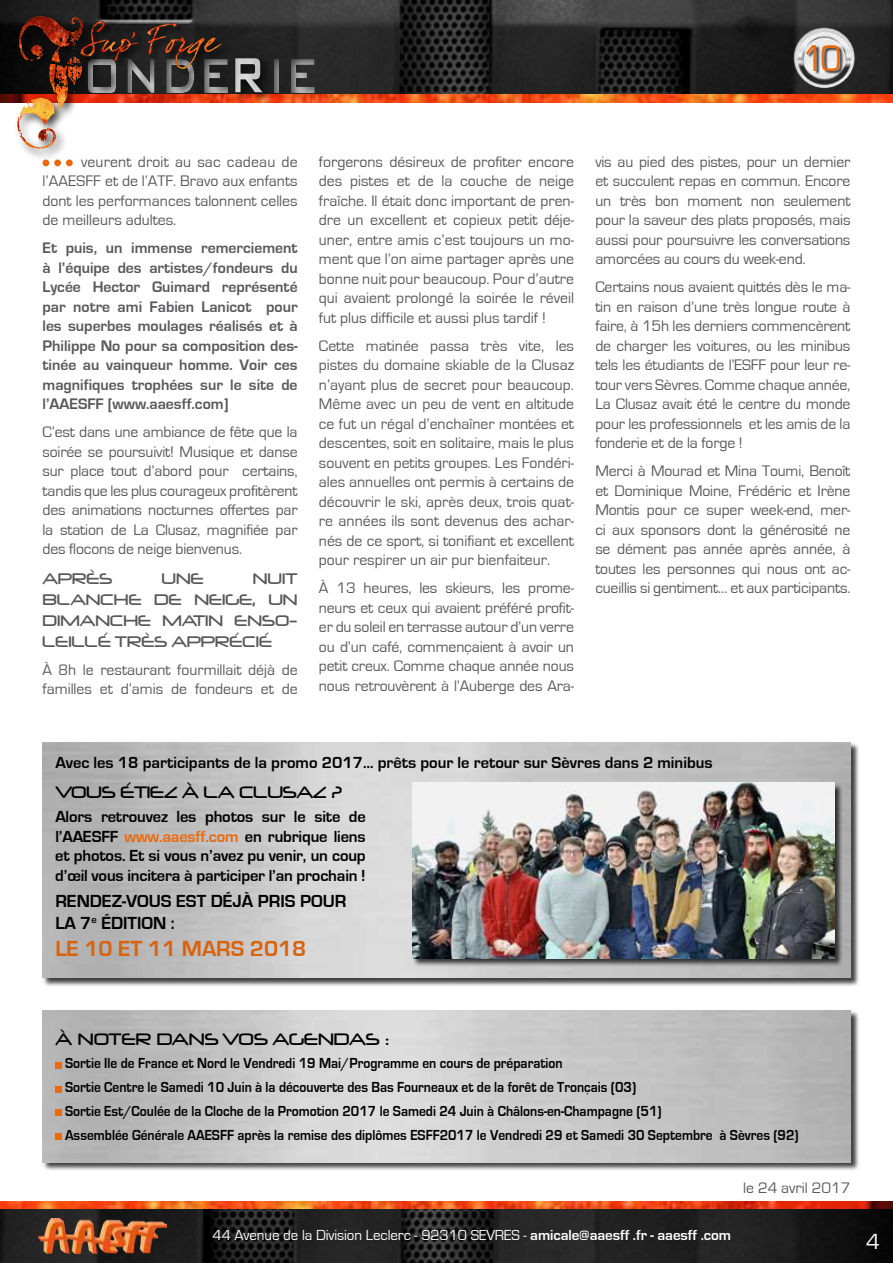
<style>
.page{position:relative;width:893px;height:1263px;background:#fff}
.page>*{position:absolute;margin:0;border:0;box-sizing:border-box;transform-origin:0 0}
.t1{font:38.4px "Eurostile";color:#eb690b;scale:.9 1}
.t2{font:700 22.5px "Eurostile";color:#d9620d}
.t3{font:22.5px "Eurostile";color:#fff}
.t4{font:19.5px "Neuropol";color:#000}
.t5{font:19.5px "Neuropol";letter-spacing:-.02em;color:#000}
.t6{font:18px/21px "Neuropol";color:#58585a;text-align:justify}
.t7{font:700 18px "Eurostile";color:#000}
.t8{font:700 16.5px/19.8px "Eurostile";color:#000;text-align:justify}
.t9{font:15.75px/19.5px "Eurostile";letter-spacing:-.01em;color:#58585a;text-align:justify}
.t10{font:700 15.75px/19.5px "Eurostile";color:#58585a;text-align:justify}
.t11{font:700 15px/23.7px "Eurostile";color:#000;scale:.9 1}
.t12{font:15px "Eurostile";letter-spacing:-.005em;color:#fff}
.s1{color:#eb690b}
.s2{font-weight:700}
</style>
<div class="page">
<div style="left:42px;top:742px;width:817px;height:245px;background:#000;opacity:.75"></div>
<img style="left:43px;top:742px;width:807px;height:236px">
<div style="left:42px;top:1010px;width:817px;height:161px;background:#000;opacity:.75"></div>
<img style="left:43px;top:1011px;width:807px;height:151px">
<div style="left:55px;top:1062px;width:7px;height:6px;background:#eb690b"></div>
<div style="left:55px;top:1086px;width:7px;height:6px;background:#eb690b"></div>
<div style="left:55px;top:1109px;width:7px;height:7px;background:#eb690b"></div>
<div style="left:55px;top:1133px;width:7px;height:7px;background:#eb690b"></div>
<div style="left:412px;top:783px;width:431px;height:184px;background:#000;opacity:.75"></div>
<img style="left:412px;top:783px;width:422px;height:175px">
<div style="left:43px;top:159px;width:6px;height:7px;background:#eb690b;border-radius:50%"></div>
<div style="left:54px;top:159px;width:7px;height:7px;background:#eb690b;border-radius:50%"></div>
<div style="left:66px;top:159px;width:7px;height:7px;background:#eb690b;border-radius:50%"></div>
<img style="left:0;top:0;width:893px;height:102px">
<img style="left:0;top:1201px;width:893px;height:62px">
<img style="left:794px;top:28px;width:61px;height:60px;border-radius:30px">
<div style="left:807px;top:46px;width:37px;height:28px;background:#000;opacity:.75"></div>
<img style="left:39px;top:1218px;width:127px;height:35px">
<div style="left:14px;top:13px;width:81px;height:148px;background:#000;opacity:.75"></div>
<svg style="left:17px;top:16px;width:298px;height:133px"></svg>
<div style="left:866px;top:1233px;width:16px;height:18px;background:#070707"></div>
<h1 class="t1" style="left:803px;top:37px;width:45px">10</h1>
<p class="t9" style="left:43px;top:152px;width:257px;text-indent:39px">veurent droit au sac cadeau de l’AAESFF et de l’ATF. Bravo aux enfants dont les performances talonnent celles de meilleurs adultes.</p>
<p class="t10" style="left:43px;top:239px;width:257px">Et puis, un immense remerciement à l’équipe des artistes/fondeurs du Lycée Hector Guimard représenté par notre ami Fabien Lanicot pour les superbes moulages réalisés et à Philippe No pour sa composition des&shy;tinée au vainqueur homme. Voir ces magnifiques trophées sur le site de l’AAESFF [www.aaesff.com]</p>
<p class="t9" style="left:43px;top:423px;width:257px">C’est dans une ambiance de fête que la soirée se poursuivit! Musique et danse sur place tout d’abord pour certains, tandis que les plus courageux profitèrent des animations nocturnes offertes par la station de La Clusaz, magnifiée par des flocons de neige bienvenus.</p>
<p class="t6" style="left:43px;top:568px;width:71px">APRÈS</p>
<p class="t6" style="left:161px;top:568px;width:44px">UNE</p>
<p class="t6" style="left:43px;top:568px;width:257px;text-indent:210px">NUIT BLANCHE DE NEIGE, UN DIMANCHE MATIN ENSO-LEILLÉ TRÈS APPRÉCIÉ</p>
<p class="t9" style="left:43px;top:660px;width:257px">À 8h le restaurant fourmillait déjà de familles et d’amis de fondeurs et de</p>
<p class="t9" style="left:319px;top:152px;width:257px">forgerons désireux de profiter encore des pistes et de la couche de neige fraîche. Il était donc important de pren&shy;dre un excellent et copieux petit déje&shy;uner, entre amis c’est toujours un mo&shy;ment que l’on aime partager après une bonne nuit pour beaucoup. Pour d’autre qui avaient prolongé la soirée le réveil fut plus difficile et aussi plus tardif !</p>
<p class="t9" style="left:319px;top:336px;width:257px">Cette matinée passa très vite, les pistes du domaine skiable de la Clusaz n’ayant plus de secret pour beaucoup.<br>Même avec un peu de vent en altitude ce fut un régal d’enchaîner montées et descentes, soit en solitaire, mais le plus souvent en petits groupes. Les Fondéri&shy;ales annuelles ont permis à certains de découvrir le ski, après deux, trois quat&shy;re années ils sont devenus des achar&shy;nés de ce sport, si tonifiant et excellent pour respirer un air pur bienfaiteur.</p>
<p class="t9" style="left:319px;top:579px;width:257px">À 13 heures, les skieurs, les prome&shy;neurs et ceux qui avaient préféré profit&shy;er du soleil en terrasse autour d’un verre ou d’un café, commençaient à avoir un petit creux. Comme chaque année nous nous retrouvèrent à l’Auberge des Ara-</p>
<p class="t9" style="left:595px;top:152px;width:257px">vis au pied des pistes, pour un dernier et succulent repas en commun. Encore un très bon moment non seulement pour la saveur des plats proposés, mais aussi pour poursuivre les conversations amorcées au cours du week-end.</p>
<p class="t9" style="left:595px;top:278px;width:257px">Certains nous avaient quittés dès le ma&shy;tin en raison d’une très longue route à faire, à 15h les derniers commencèrent de charger les voitures, ou les minibus tels les étudiants de l’ESFF pour leur re&shy;tour vers Sèvres. Comme chaque année, La Clusaz avait été le centre du monde pour les professionnels et les amis de la fonderie et de la forge !</p>
<p class="t9" style="left:595px;top:462px;width:257px">Merci à Mourad et Mina Toumi, Benoît et Dominique Moine, Frédéric et Irène Montis pour ce super week-end, mer&shy;ci aux sponsors dont la générosité ne se dément pas année après année, à toutes les personnes qui nous ont ac&shy;cueillis si gentiment… et aux participants.</p>
<p class="t8" style="left:55px;top:753px;width:659px">Avec les 18 participants de la promo 2017… prêts pour le retour sur Sèvres dans 2 minibus</p>
<p class="t5" style="left:55px;top:781px;width:288px">VOUS ÉTIEZ À LA CLUSAZ ?</p>
<p class="t8" style="left:55px;top:807px;width:312px">Alors retrouvez les photos sur le site de l’AAESFF <span class="s1">www.aaesff.com</span> en rubrique liens et photos. Et si vous n’avez pu venir, un coup d’œil vous incitera à participer l’an prochain !</p>
<p class="t7" style="left:55px;top:891px;width:132px">Rendez-vous est</p>
<p class="t7" style="left:211px;top:891px;width:58px">déjà pris</p>
<p class="t7" style="left:300px;top:891px;width:44px">pour</p>
<p class="t7" style="left:55px;top:913px;width:64px">la 7<sup>e</sup> éditi</p>
<p class="t7" style="left:142px;top:913px;width:35px">on :</p>
<h2 class="t2" style="left:55px;top:936px;width:162px">le 10 et 11 mars</h2>
<h2 class="t2" style="left:250px;top:936px;width:58px">2018</h2>
<p class="t4" style="left:55px;top:1028px;width:335px">À NOTER DANS VOS AGENDAS :</p>
<p class="t11" style="left:65px;top:1052px;width:817px">Sortie Ile de France et Nord le Vendredi 19 Mai/Programme en cours de préparation<br>Sortie Centre le Samedi 10 Juin à la découverte des Bas Fourneaux et de la forêt de Tronçais (03)<br>Sortie Est/Coulée de la Cloche de la Promotion 2017 le Samedi 24 Juin à Châlons-en-Champagne (51)<br>Assemblée Générale AAESFF après la remise des diplômes ESFF2017 le Vendredi 29 et Samedi 30 Septembre à Sèvres (92)</p>
<p class="t9" style="left:743px;top:1178px;width:109px">le 24 avril 2017</p>
<p class="t12" style="left:213px;top:1227px;width:520px">44 Avenue de la Division Leclerc - 92310 SEVRES - <span class="s2">amicale@aaesff .fr - aaesff .com</span></p>
<h2 class="t3" style="left:866px;top:1229px;width:15px">4</h2>
</div>
